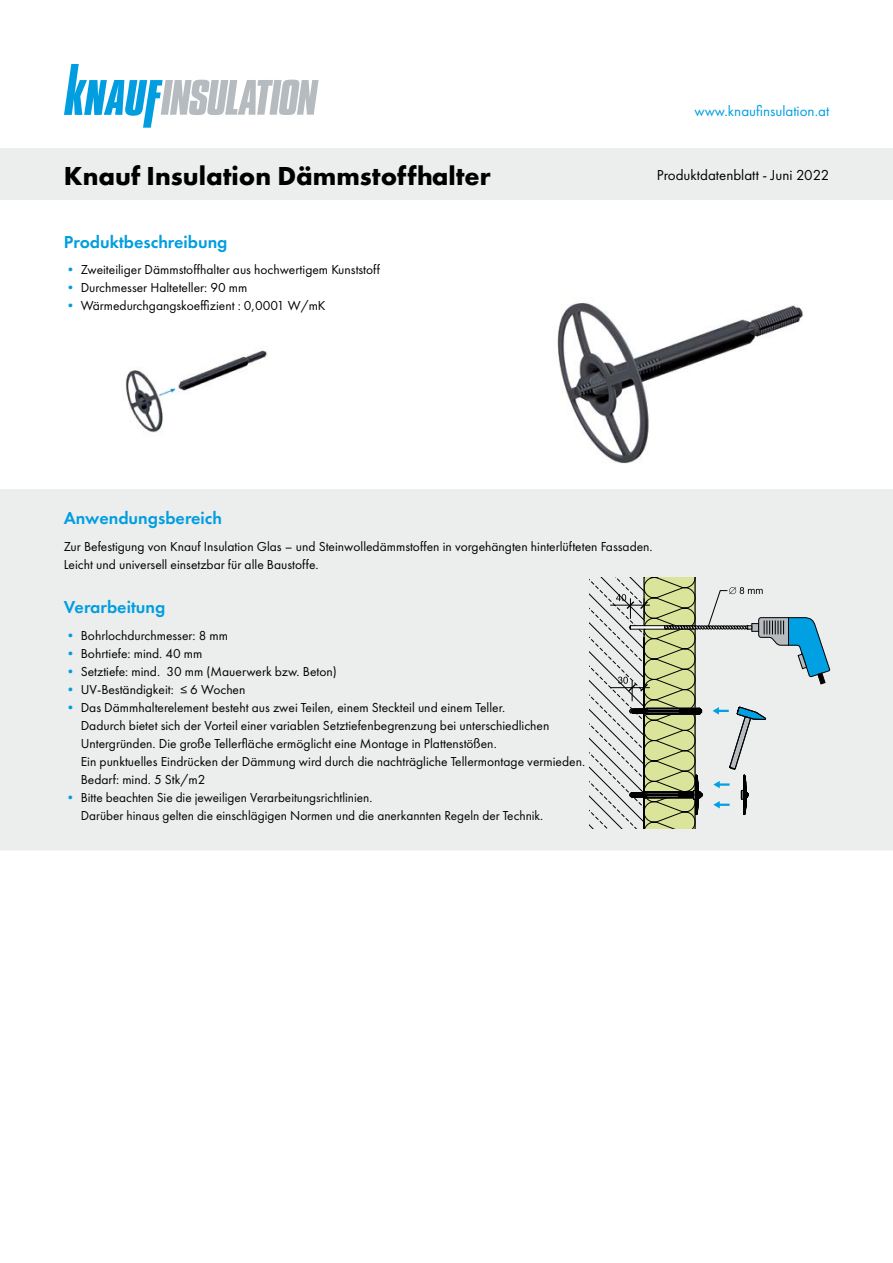
<style>
.page{position:relative;width:893px;height:1263px;background:#fff}
.page>*{position:absolute;margin:0;border:0;box-sizing:border-box;transform-origin:0 0}
.t1{font:700 27px "Futura PT";color:#000}
.t2{font:600 18px "Futura PT";color:#009ee0}
.t3{font:15px "Futura PT";color:#000}
.t4{font:15px "Futura PT";color:#009ee0}
.t5{font:13.5px/18px "Futura PT";color:#000}
.s1{color:#009ee0}
</style>
<div class="page">
<svg style="left:64px;top:64px;width:255px;height:64px"></svg>
<div style="left:0;top:149px;width:893px;height:51px;background:#eceded"></div>
<img style="left:125px;top:350px;width:142px;height:83px">
<div style="left:1px;top:490px;width:891px;height:360px;background:#eceded"></div>
<div style="left:0;top:489px;width:893px;height:361px;border:2px solid #eceded"></div>
<img style="left:557px;top:303px;width:246px;height:161px">
<svg style="left:590px;top:577px;width:240px;height:251px"></svg>
<p class="t4" style="left:694px;top:102px;width:136px">www.knaufinsulation.at</p>
<h1 class="t1" style="left:64px;top:158px;width:429px">Knauf Insulation Dämmstoffhalter</h1>
<p class="t3" style="left:657px;top:166px;width:174px">Produktdatenblatt - Juni 2022</p>
<h2 class="t2" style="left:64px;top:230px;width:165px">Produktbeschreibung</h2>
<p class="t5" style="left:64px;top:260px;width:318px"><span class="s1">•</span> Zweiteiliger Dämmstoffhalter aus hochwertigem Kunststoff</p>
<p class="t5" style="left:64px;top:278px;width:185px"><span class="s1">•</span> Durchmesser Halteteller: 90 mm</p>
<p class="t5" style="left:64px;top:296px;width:263px"><span class="s1">•</span> Wärmedurchgangskoeffizient : 0,0001 W/mK</p>
<h2 class="t2" style="left:64px;top:507px;width:160px">Anwendungsbereich</h2>
<p class="t5" style="left:64px;top:537px;width:590px">Zur Befestigung von Knauf Insulation Glas – und Steinwolledämmstoffen in vorgehängten hinterlüfteten Fassaden.<br>Leicht und universell einsetzbar für alle Baustoffe.</p>
<h2 class="t2" style="left:64px;top:596px;width:103px">Verarbeitung</h2>
<p class="t5" style="left:64px;top:626px;width:166px"><span class="s1">•</span> Bohrlochdurchmesser: 8 mm</p>
<p class="t5" style="left:64px;top:644px;width:140px"><span class="s1">•</span> Bohrtiefe: mind. 40 mm</p>
<p class="t5" style="left:64px;top:662px;width:275px"><span class="s1">•</span> Setztiefe: mind. 30 mm (Mauerwerk bzw. Beton)</p>
<p class="t5" style="left:64px;top:680px;width:183px"><span class="s1">•</span> UV-Beständigkeit: ≤ 6 Wochen</p>
<p class="t5" style="left:81px;top:698px;width:506px;text-indent:-17px"><span class="s1">•</span> Das Dämmhalterelement besteht aus zwei Teilen, einem Steckteil und einem Teller.<br>Dadurch bietet sich der Vorteil einer variablen Setztiefenbegrenzung bei unterschiedlichen Untergründen. Die große Tellerfläche ermöglicht eine Montage in Plattenstößen.<br>Ein punktuelles Eindrücken der Dämmung wird durch die nachträgliche Tellermontage vermieden.<br>Bedarf: mind. 5 Stk/m2</p>
<p class="t5" style="left:81px;top:788px;width:464px;text-indent:-17px"><span class="s1">•</span> Bitte beachten Sie die jeweiligen Verarbeitungsrichtlinien.<br>Darüber hinaus gelten die einschlägigen Normen und die anerkannten Regeln der Technik.</p>
</div>
